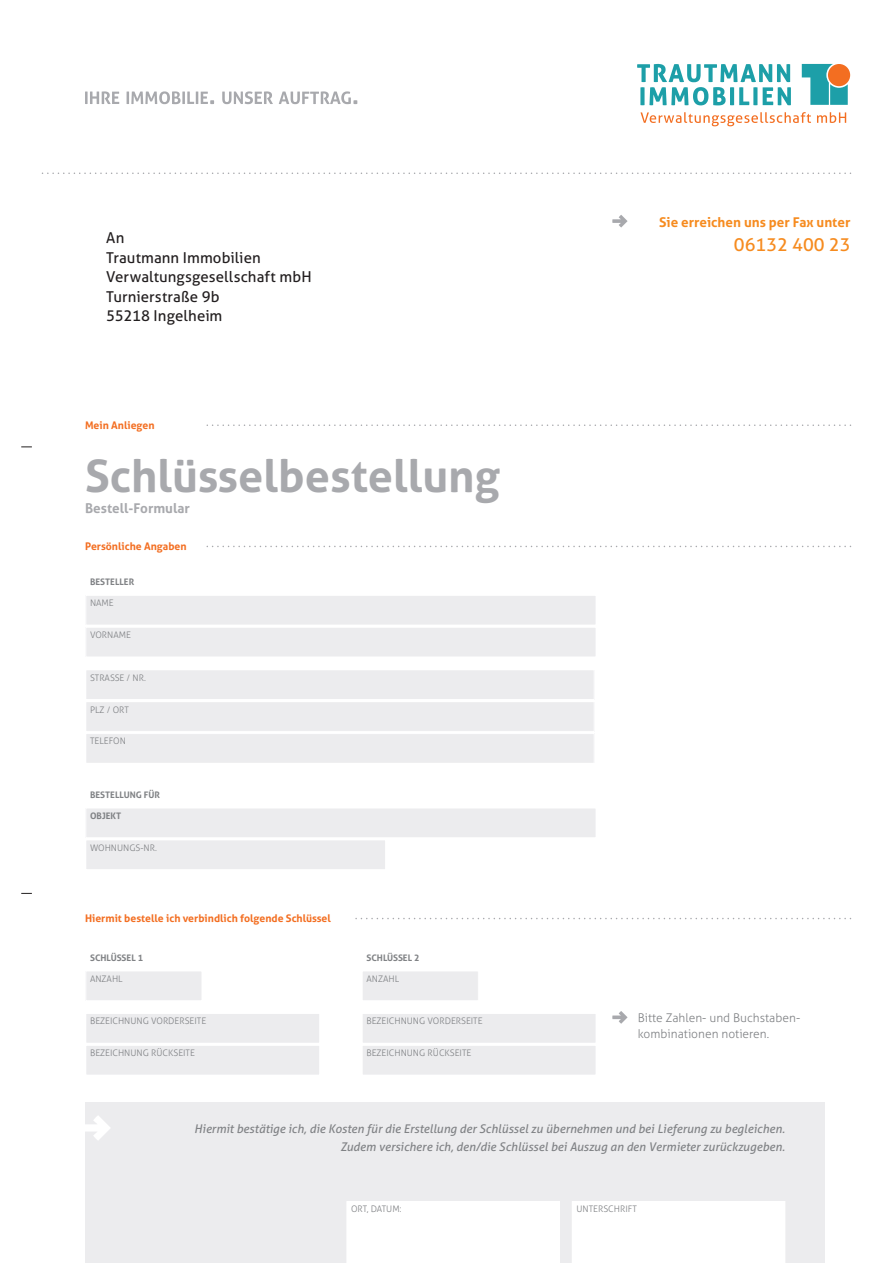
<style>
.page{position:relative;width:893px;height:1263px;background:#fff}
.page>*{position:absolute;margin:0;border:0;box-sizing:border-box;transform-origin:0 0}
.t1{font:700 45px "Aller";color:#a8a9ad}
.t2{font:18px "Aller";color:#f68b1f}
.t3{font:15px/19.5px "Aller";letter-spacing:.005em;color:#231f20}
.t4{font:700 13.5px "Aller";color:#f68b1f}
.t5{font:700 13.5px "Aller";color:#a8a9ad}
.t6{font:italic 12px/18.6px "Aller";color:#808285;text-align:right}
.t7{font:300 12px/16.5px "Aller";color:#808285}
.t8{font:700 10.5px "Aller";color:#f36e21}
.t9{font:300 9px "Aller";color:#808285}
.t10{font:700 9px "Aller";color:#808285}
</style>
<div class="page">
<div style="left:85px;top:1103px;width:740px;height:160px;background:#ececee"></div>
<svg style="left:85px;top:91px;width:272px;height:13px"></svg>
<svg style="left:612px;top:215px;width:16px;height:12px"></svg>
<svg style="left:207px;top:424px;width:644px;height:2px"></svg>
<svg style="left:42px;top:173px;width:809px;height:1px"></svg>
<svg style="left:355px;top:918px;width:496px;height:1px"></svg>
<svg style="left:85px;top:1116px;width:25px;height:24px"></svg>
<svg style="left:207px;top:546px;width:644px;height:1px"></svg>
<div style="left:572px;top:1201px;width:213px;height:62px;background:#fff"></div>
<div style="left:362px;top:971px;width:116px;height:30px;background:#ececee"></div>
<div style="left:362px;top:970px;width:117px;height:31px;border:1px solid #fff"></div>
<div style="left:362px;top:1013px;width:234px;height:30px;background:#ececee"></div>
<div style="left:362px;top:1013px;width:234px;height:30px;border:1px solid #fff"></div>
<div style="left:362px;top:1045px;width:234px;height:30px;background:#ececee"></div>
<div style="left:362px;top:1045px;width:234px;height:30px;border:1px solid #fff"></div>
<svg style="left:612px;top:1011px;width:16px;height:13px"></svg>
<svg style="left:802px;top:64px;width:46px;height:41px"></svg>
<div style="left:828px;top:64px;width:22px;height:22px;background:#f36e21;border-radius:50%"></div>
<svg style="left:637px;top:64px;width:154px;height:41px"></svg>
<svg style="left:640px;top:112px;width:206px;height:14px"></svg>
<div style="left:86px;top:808px;width:510px;height:30px;background:#ececee"></div>
<div style="left:85px;top:807px;width:511px;height:31px;border:1px solid #fff"></div>
<div style="left:86px;top:840px;width:300px;height:30px;background:#ececee"></div>
<div style="left:85px;top:839px;width:301px;height:31px;border:1px solid #fff"></div>
<div style="left:86px;top:595px;width:510px;height:30px;background:#ececee"></div>
<div style="left:85px;top:595px;width:511px;height:30px;border:1px solid #fff"></div>
<div style="left:86px;top:627px;width:510px;height:30px;background:#ececee"></div>
<div style="left:85px;top:627px;width:511px;height:30px;border:1px solid #fff"></div>
<div style="left:86px;top:670px;width:508px;height:29px;background:#ececee"></div>
<div style="left:86px;top:702px;width:508px;height:29px;background:#ececee"></div>
<div style="left:86px;top:733px;width:508px;height:30px;background:#ececee"></div>
<div style="left:85px;top:733px;width:510px;height:31px;border:1px solid #fff"></div>
<div style="left:86px;top:971px;width:116px;height:30px;background:#ececee"></div>
<div style="left:85px;top:970px;width:117px;height:31px;border:1px solid #fff"></div>
<div style="left:86px;top:1013px;width:234px;height:30px;background:#ececee"></div>
<div style="left:85px;top:1013px;width:235px;height:30px;border:1px solid #fff"></div>
<div style="left:86px;top:1045px;width:234px;height:30px;background:#ececee"></div>
<div style="left:85px;top:1045px;width:235px;height:30px;border:1px solid #fff"></div>
<div style="left:347px;top:1201px;width:213px;height:62px;background:#fff"></div>
<p class="t3" style="left:106px;top:228px;width:207px">An<br>Trautmann Immobilien<br>Verwaltungsgesellschaft mbH<br>Turnierstraße 9b<br>55218 Ingelheim</p>
<p class="t8" style="left:85px;top:419px;width:71px">Mein Anliegen</p>
<h1 class="t1" style="left:85px;top:450px;width:416px">Schlüsselbestellung</h1>
<p class="t5" style="left:85px;top:501px;width:106px">Bestell-Formular</p>
<p class="t8" style="left:85px;top:540px;width:103px">Persönliche Angaben</p>
<p class="t10" style="left:90px;top:576px;width:46px">BESTELLER</p>
<p class="t9" style="left:90px;top:598px;width:25px">NAME</p>
<p class="t9" style="left:90px;top:630px;width:42px">VORNAME</p>
<p class="t9" style="left:90px;top:672px;width:57px">STRASSE / NR.</p>
<p class="t9" style="left:90px;top:704px;width:40px">PLZ / ORT</p>
<p class="t9" style="left:90px;top:736px;width:37px">TELEFON</p>
<p class="t10" style="left:90px;top:789px;width:71px">BESTELLUNG FÜR</p>
<p class="t10" style="left:90px;top:810px;width:33px">OBJEKT</p>
<p class="t9" style="left:90px;top:842px;width:68px">WOHNUNGS-NR.</p>
<p class="t8" style="left:85px;top:912px;width:247px">Hiermit bestelle ich verbindlich folgende Schlüssel</p>
<p class="t10" style="left:90px;top:952px;width:55px">SCHLÜSSEL 1</p>
<p class="t9" style="left:90px;top:973px;width:34px">ANZAHL</p>
<p class="t9" style="left:90px;top:1016px;width:118px">BEZEICHNUNG VORDERSEITE</p>
<p class="t9" style="left:90px;top:1048px;width:106px">BEZEICHNUNG RÜCKSEITE</p>
<p class="t10" style="left:366px;top:952px;width:55px">SCHLÜSSEL 2</p>
<p class="t9" style="left:366px;top:973px;width:34px">ANZAHL</p>
<p class="t9" style="left:366px;top:1016px;width:118px">BEZEICHNUNG VORDERSEITE</p>
<p class="t9" style="left:366px;top:1048px;width:106px">BEZEICHNUNG RÜCKSEITE</p>
<p class="t4" style="left:659px;top:214px;width:193px">Sie erreichen uns per Fax unter</p>
<h2 class="t2" style="left:734px;top:234px;width:118px">06132 400 23</h2>
<p class="t7" style="left:638px;top:1009px;width:164px">Bitte Zahlen- und Buchstaben&shy;kombinationen notieren.</p>
<p class="t6" style="left:194px;top:1119px;width:592px">Hiermit bestätige ich, die Kosten für die Erstellung der Schlüssel zu übernehmen und bei Lieferung zu begleichen.<br>Zudem versichere ich, den/die Schlüssel bei Auszug an den Vermieter zurückzugeben.</p>
<p class="t9" style="left:351px;top:1204px;width:52px">ORT, DATUM:</p>
<p class="t9" style="left:576px;top:1204px;width:62px">UNTERSCHRIFT</p>
</div>
